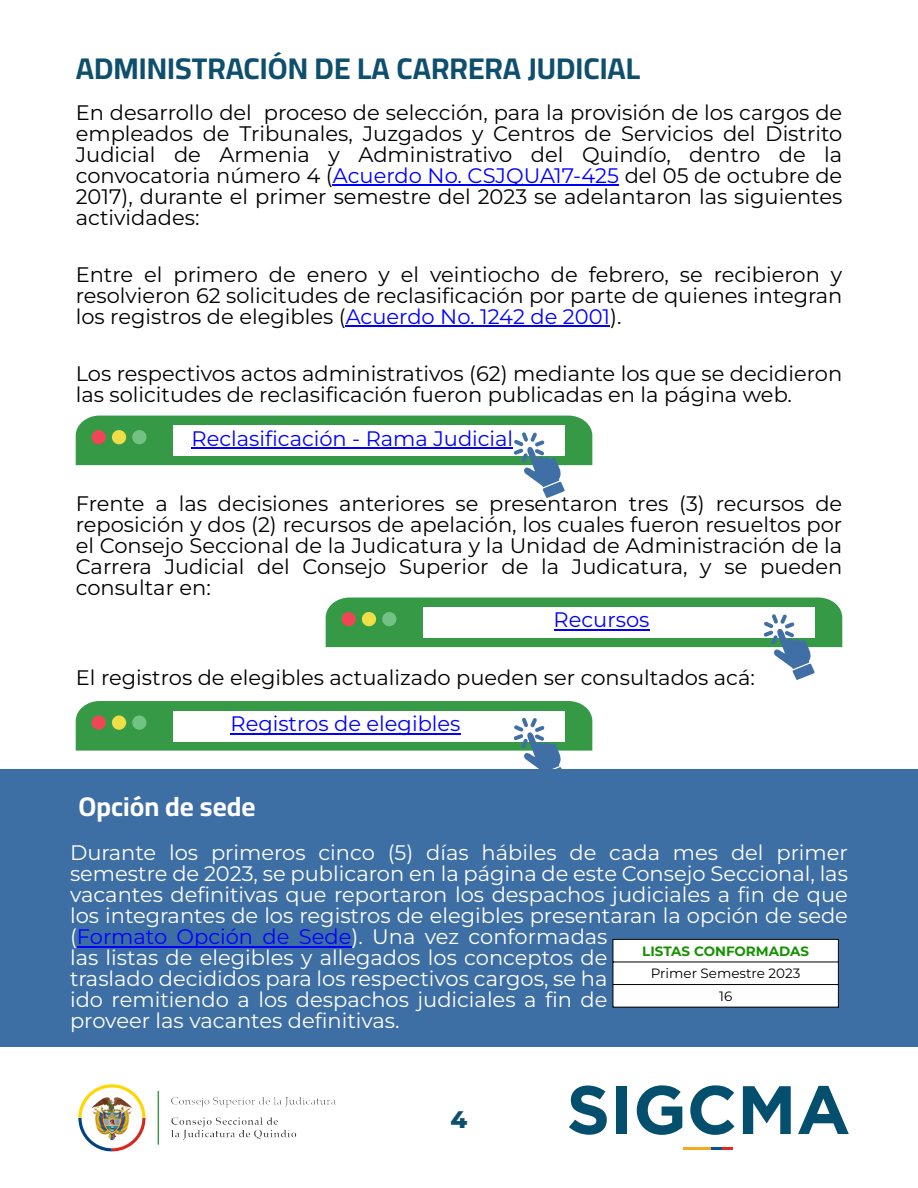
<style>
.page{position:relative;width:918px;height:1188px;background:#fff}
.page>*{position:absolute;margin:0;border:0;box-sizing:border-box;transform-origin:0 0}
.t1{font:700 30px "Cairo";color:#0d4f6d}
.t2{font:700 27px "Cairo";color:#fff}
.t3{font:800 24px "Montserrat";color:#0d4f6d}
.t4{font:21px/21px "Montserrat";color:#000;text-align:justify}
.t5{font:21px/21px "Montserrat";color:#fff}
.t6{font:21px "Montserrat";color:#00f}
.t7{font:13.5px/22.6px "Montserrat";color:#000;text-align:center}
.t8{font:700 13.5px "Montserrat";color:#159200}
.s1{color:#00f}
</style>
<div class="page">
<svg style="left:569px;top:1086px;width:38px;height:49px"></svg>
<div style="left:616px;top:1086px;width:11px;height:48px;background:#034f6d"></div>
<svg style="left:637px;top:1085px;width:45px;height:50px"></svg>
<svg style="left:690px;top:1085px;width:44px;height:50px"></svg>
<svg style="left:743px;top:1086px;width:48px;height:48px"></svg>
<svg style="left:798px;top:1086px;width:51px;height:48px"></svg>
<hr style="left:683px;top:1148px;width:28px;height:2px;background:#f5aa1e">
<svg style="left:711px;top:1148px;width:22px;height:2px"></svg>
<img style="left:78px;top:1084px;width:258px;height:68px">
<svg style="left:76px;top:416px;width:516px;height:82px"></svg>
<hr style="left:192px;top:448px;width:321px;height:1px;background:#00f">
<svg style="left:326px;top:598px;width:516px;height:82px"></svg>
<hr style="left:554px;top:630px;width:95px;height:1px;background:#00f">
<svg style="left:76px;top:701px;width:516px;height:69px"></svg>
<hr style="left:230px;top:733px;width:231px;height:1px;background:#00f">
<div style="left:0;top:770px;width:918px;height:277px;background:#3e6fa4"></div>
<hr style="left:333px;top:185px;width:286px;height:1px;background:#00f">
<hr style="left:346px;top:326px;width:264px;height:1px;background:#00f">
<hr style="left:77px;top:946px;width:274px;height:1px;background:#00f">
<div style="left:613px;top:939px;width:225px;height:68px;background:#fff"></div>
<hr style="left:613px;top:939px;width:1px;height:69px;background:#000">
<hr style="left:838px;top:939px;width:1px;height:69px;background:#000">
<hr style="left:613px;top:939px;width:225px;height:1px;background:#000">
<hr style="left:613px;top:962px;width:225px;height:1px;background:#000">
<hr style="left:613px;top:984px;width:225px;height:1px;background:#000">
<hr style="left:613px;top:1007px;width:225px;height:1px;background:#000">
<h1 class="t1" style="left:76px;top:51px;width:566px">ADMINISTRACIÓN DE LA CARRERA JUDICIAL</h1>
<p class="t4" style="left:76px;top:102px;width:768px">En desarrollo del proceso de selección, para la provisión de los cargos de empleados de Tribunales, Juzgados y Centros de Servicios del Distrito Judicial de Armenia y Administrativo del Quindío, dentro de la convocatoria número 4 (<span class="s1">Acuerdo No. CSJQUA17-425</span> del 05 de octubre de 2017), durante el primer semestre del 2023 se adelantaron las siguientes actividades:</p>
<p class="t4" style="left:76px;top:264px;width:768px">Entre el primero de enero y el veintiocho de febrero, se recibieron y resolvieron 62 solicitudes de reclasificación por parte de quienes integran los registros de elegibles (<span class="s1">Acuerdo No. 1242 de 2001</span>).</p>
<p class="t4" style="left:76px;top:363px;width:768px">Los respectivos actos administrativos (62) mediante los que se decidieron las solicitudes de reclasificación fueron publicadas en la página web.</p>
<p class="t6" style="left:192px;top:425px;width:323px">Reclasificación - Rama Judicial</p>
<p class="t4" style="left:76px;top:492px;width:768px">Frente a las decisiones anteriores se presentaron tres (3) recursos de reposición y dos (2) recursos de apelación, los cuales fueron resueltos por el Consejo Seccional de la Judicatura y la Unidad de Administración de la Carrera Judicial del Consejo Superior de la Judicatura, y se pueden consultar en:</p>
<p class="t6" style="left:554px;top:607px;width:97px">Recursos</p>
<p class="t4" style="left:76px;top:667px;width:681px">El registros de elegibles actualizado pueden ser consultados acá:</p>
<p class="t6" style="left:230px;top:711px;width:232px">Registros de elegibles</p>
<p class="t2" style="left:78px;top:791px;width:179px">Opción de sede</p>
<p class="t5" style="left:70px;top:842px;width:779px">Durante los primeros cinco (5) días hábiles de cada mes del primer semestre de 2023, se publicaron en la página de este Consejo Seccional, las vacantes definitivas que reportaron los despachos judiciales a fin de que los integrantes de los registros de elegibles presentaran la opción de sede (<span class="s1">Formato Opción de Sede</span>). Una vez conformadas<br>las listas de elegibles y allegados los conceptos de<br>traslado decididos para los respectivos cargos, se ha<br>ido remitiendo a los despachos judiciales a fin de<br>proveer las vacantes definitivas.</p>
<p class="t8" style="left:642px;top:943px;width:168px">LISTAS CONFORMADAS</p>
<p class="t7" style="left:651px;top:962px;width:151px">Primer Semestre 2023<br>16</p>
<p class="t3" style="left:451px;top:1104px;width:18px">4</p>
</div>
